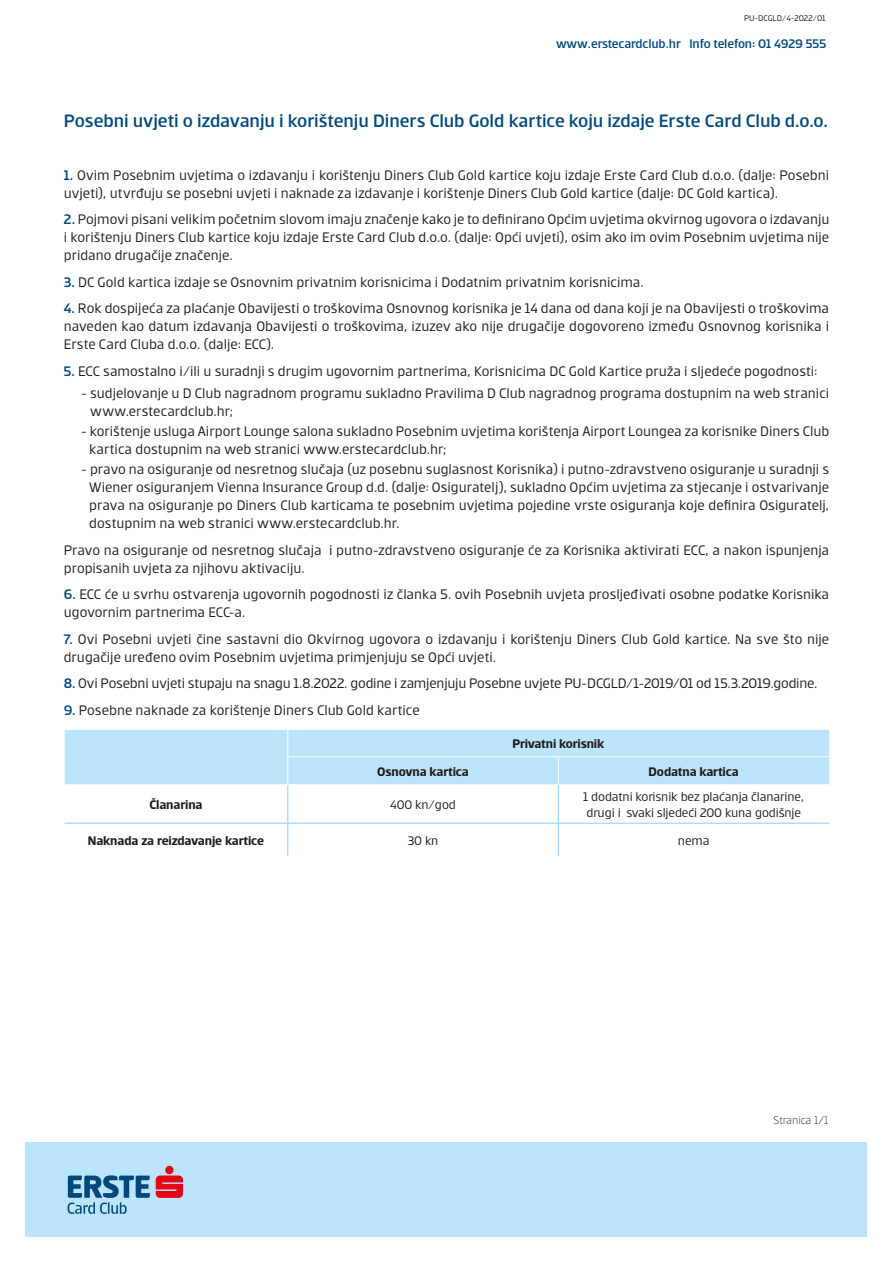
<style>
.page{position:relative;width:893px;height:1263px;background:#fff}
.page>*{position:absolute;margin:0;border:0;box-sizing:border-box;transform-origin:0 0}
.Naslov_A{font:500 19.5px "Erste";letter-spacing:-.005em;color:#00497b}
.body_-_text{font:15px/18px "Erste";color:#1d1d1b}
.body_-_uvuceno{font:15px/18px "Erste";color:#1d1d1b}
.tablica_-_text{font:13.5px/15.5px "Erste";letter-spacing:-.01em;color:#1d1d1b}
.tablica_-_text-2{font:700 13.5px "Erste";letter-spacing:-.01em;color:#1d1d1b}
.t1{font:500 13.5px "Erste";letter-spacing:-.01em;color:#00497b}
.t2{font:300 12px "Erste";letter-spacing:-.01em;color:#1d1d1b}
.t3{font:9px "Erste";letter-spacing:-.01em;color:#1d1d1b}
.s1{font-weight:500;color:#00497b}
</style>
<div class="page">
<div style="left:26px;top:1142px;width:841px;height:95px;background:#bce4fa"></div>
<svg style="left:156px;top:1166px;width:27px;height:32px"></svg>
<svg style="left:68px;top:1175px;width:82px;height:39px"></svg>
<div style="left:64px;top:730px;width:765px;height:54px;background:#bce4fa"></div>
<hr style="left:287px;top:785px;width:1px;height:38px;background:#83d0f5">
<hr style="left:558px;top:785px;width:1px;height:38px;background:#83d0f5">
<hr style="left:65px;top:823px;width:223px;height:1px;background:#83d0f5">
<hr style="left:288px;top:823px;width:270px;height:1px;background:#83d0f5">
<hr style="left:287px;top:823px;width:1px;height:32px;background:#83d0f5">
<hr style="left:558px;top:823px;width:271px;height:1px;background:#83d0f5">
<hr style="left:558px;top:823px;width:1px;height:32px;background:#83d0f5">
<hr style="left:287px;top:756px;width:271px;height:1px;background:#fff">
<hr style="left:558px;top:756px;width:271px;height:1px;background:#fff">
<p class="t3" style="left:744px;top:13px;width:83px">PU-DCGLD/4-2022/01</p>
<p class="t1" style="left:556px;top:37px;width:272px">www.erstecardclub.hr Info telefon: 01 4929 555</p>
<p class="Naslov_A" style="left:64px;top:111px;width:766px">Posebni uvjeti o izdavanju i korištenju Diners Club Gold kartice koju izdaje Erste Card Club d.o.o.</p>
<p class="body_-_text" style="left:64px;top:165px;width:767px"><span class="s1">1.</span> Ovim Posebnim uvjetima o izdavanju i korištenju Diners Club Gold kartice koju izdaje Erste Card Club d.o.o. (dalje: Posebni uvjeti), utvrđuju se posebni uvjeti i naknade za izdavanje i korištenje Diners Club Gold kartice (dalje: DC Gold kartica).</p>
<p class="body_-_text" style="left:64px;top:210px;width:767px;text-align:justify"><span class="s1">2.</span> Pojmovi pisani velikim početnim slovom imaju značenje kako je to definirano Općim uvjetima okvirnog ugovora o izdavanju i korištenju Diners Club kartice koju izdaje Erste Card Club d.o.o. (dalje: Opći uvjeti), osim ako im ovim Posebnim uvjetima nije pridano drugačije značenje.</p>
<p class="body_-_text" style="left:64px;top:273px;width:581px"><span class="s1">3.</span> DC Gold kartica izdaje se Osnovnim privatnim korisnicima i Dodatnim privatnim korisnicima.</p>
<p class="body_-_text" style="left:64px;top:299px;width:767px;text-align:justify"><span class="s1">4.</span> Rok dospijeća za plaćanje Obavijesti o troškovima Osnovnog korisnika je 14 dana od dana koji je na Obavijesti o troškovima naveden kao datum izdavanja Obavijesti o troškovima, izuzev ako nije drugačije dogovoreno između Osnovnog korisnika i Erste Card Cluba d.o.o. (dalje: ECC).</p>
<p class="body_-_text" style="left:64px;top:362px;width:755px"><span class="s1">5.</span> ECC samostalno i/ili u suradnji s drugim ugovornim partnerima, Korisnicima DC Gold Kartice pruža i sljedeće pogodnosti:</p>
<p class="body_-_uvuceno" style="left:90px;top:384px;width:740px;text-indent:-9px">- sudjelovanje u D Club nagradnom programu sukladno Pravilima D Club nagradnog programa dostupnim na web stranici www.erstecardclub.hr;</p>
<p class="body_-_uvuceno" style="left:89px;top:422px;width:741px;text-indent:-9px">- korištenje usluga Airport Lounge salona sukladno Posebnim uvjetima korištenja Airport Loungea za korisnike Diners Club kartica dostupnim na web stranici www.erstecardclub.hr;</p>
<p class="body_-_uvuceno" style="left:89px;top:460px;width:741px;text-align:justify;text-indent:-9px">- pravo na osiguranje od nesretnog slučaja (uz posebnu suglasnost Korisnika) i putno-zdravstveno osiguranje u suradnji s Wiener osiguranjem Vienna Insurance Group d.d. (dalje: Osiguratelj), sukladno Općim uvjetima za stjecanje i ostvarivanje prava na osiguranje po Diners Club karticama te posebnim uvjetima pojedine vrste osiguranja koje definira Osiguratelj, dostupnim na web stranici www.erstecardclub.hr.</p>
<p class="body_-_text" style="left:64px;top:541px;width:767px">Pravo na osiguranje od nesretnog slučaja i putno-zdravstveno osiguranje će za Korisnika aktivirati ECC, a nakon ispunjenja propisanih uvjeta za njihovu aktivaciju.</p>
<p class="body_-_text" style="left:64px;top:585px;width:767px"><span class="s1">6.</span> ECC će u svrhu ostvarenja ugovornih pogodnosti iz članka 5. ovih Posebnih uvjeta prosljeđivati osobne podatke Korisnika ugovornim partnerima ECC-a.</p>
<p class="body_-_text" style="left:64px;top:630px;width:767px"><span class="s1">7.</span> Ovi Posebni uvjeti čine sastavni dio Okvirnog ugovora o izdavanju i korištenju Diners Club Gold kartice. Na sve što nije drugačije uređeno ovim Posebnim uvjetima primjenjuju se Opći uvjeti.</p>
<p class="body_-_text" style="left:64px;top:674px;width:755px"><span class="s1">8.</span> Ovi Posebni uvjeti stupaju na snagu 1.8.2022. godine i zamjenjuju Posebne uvjete PU-DCGLD/1-2019/01 od 15.3.2019.godine.</p>
<p class="body_-_text" style="left:64px;top:701px;width:357px"><span class="s1">9.</span> Posebne naknade za korištenje Diners Club Gold kartice</p>
<p class="tablica_-_text-2" style="left:512px;top:737px;width:94px">Privatni korisnik</p>
<p class="tablica_-_text-2" style="left:377px;top:765px;width:93px">Osnovna kartica</p>
<p class="tablica_-_text-2" style="left:649px;top:765px;width:92px">Dodatna kartica</p>
<p class="tablica_-_text-2" style="left:149px;top:798px;width:55px">Članarina</p>
<p class="tablica_-_text" style="left:390px;top:797px;width:67px">400 kn/god</p>
<p class="tablica_-_text" style="left:583px;top:789px;width:222px">1 dodatni korisnik bez plaćanja članarine, drugi i svaki sljedeći 200 kuna godišnje</p>
<p class="tablica_-_text-2" style="left:88px;top:833px;width:178px">Naknada za reizdavanje kartice</p>
<p class="tablica_-_text" style="left:408px;top:832px;width:32px">30 kn</p>
<p class="tablica_-_text" style="left:678px;top:832px;width:33px">nema</p>
<p class="t2" style="left:774px;top:1114px;width:56px">Stranica 1/1</p>
</div>
